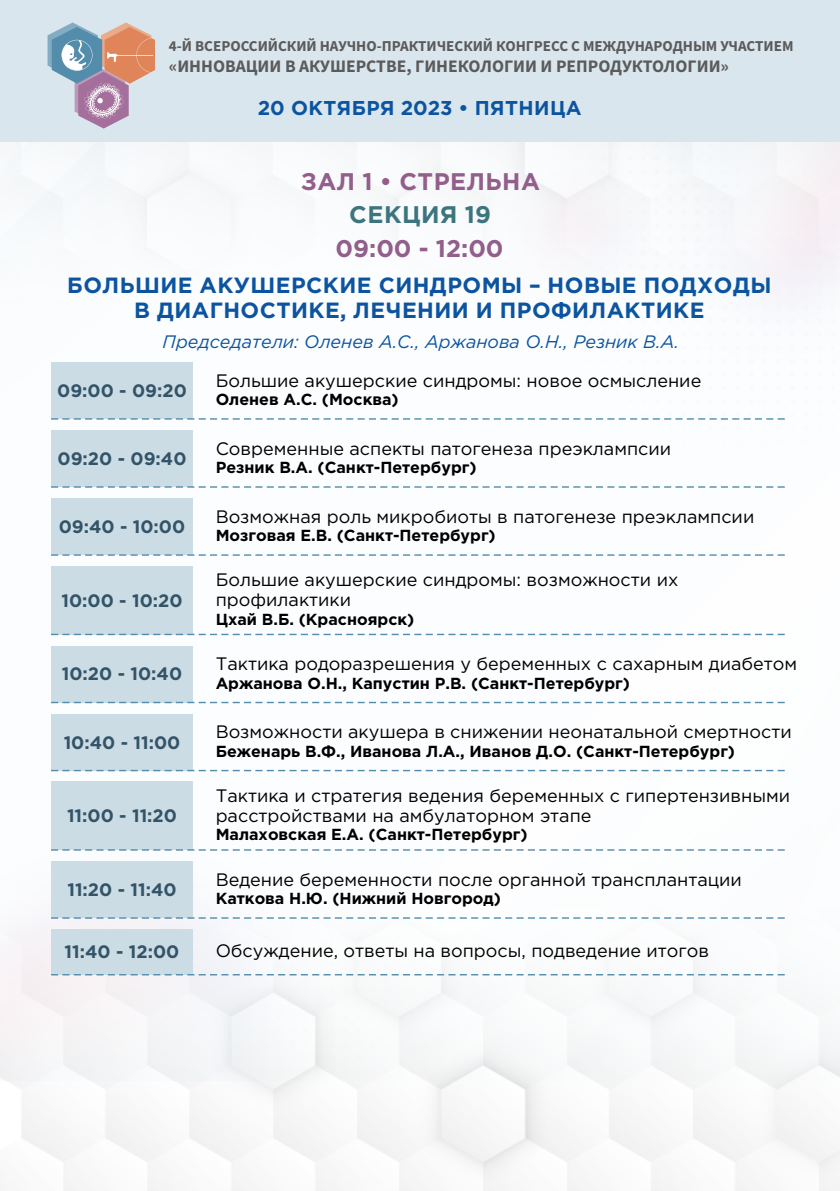
<style>
.page{position:relative;width:840px;height:1191px;background:#fff}
.page>*{position:absolute;margin:0;border:0;box-sizing:border-box;transform-origin:0 0}
.t1{font:700 24.2px "Gotham Pro";color:#925e8c}
.t2{font:700 24px "Gotham Pro";letter-spacing:.02em;color:#925e8c}
.t3{font:700 24px "Gotham Pro";letter-spacing:.02em;color:#3d757e}
.t4{font:700 22px/25px "Gotham Pro";letter-spacing:.02em;color:#0c54a0;text-align:center}
.t5{font:700 20px "Gotham Pro";letter-spacing:.02em;color:#0c54a0}
.t6{font:18px/20px "Gotham Pro";color:#000}
.t7{font:700 18px "Gotham Pro";color:#335468}
.t8{font:italic 18px "Gotham Pro";color:#0c54a0}
.t9{font:700 17.6px "Source Sans Pro";color:#5b5b5b}
.t10{font:700 16px "Gotham Pro";color:#000}
.t11{font:700 15px "Source Sans Pro";color:#5b5b5b}
</style>
<div class="page">
<img style="left:8px;top:142px;width:831px;height:630px">
<img style="left:0;top:781px;width:839px;height:410px">
<div style="left:0;top:0;width:839px;height:142px;background:#dae6ed"></div>
<div style="left:51px;top:362px;width:142px;height:57px;background:#ccdce5"></div>
<svg style="left:51px;top:418px;width:737px;height:1px"></svg>
<div style="left:51px;top:430px;width:142px;height:57px;background:#ccdce5"></div>
<svg style="left:51px;top:486px;width:737px;height:2px"></svg>
<div style="left:51px;top:498px;width:142px;height:57px;background:#ccdce5"></div>
<svg style="left:51px;top:554px;width:737px;height:2px"></svg>
<div style="left:51px;top:566px;width:142px;height:68px;background:#ccdce5"></div>
<svg style="left:51px;top:634px;width:737px;height:1px"></svg>
<div style="left:51px;top:646px;width:142px;height:56px;background:#ccdce5"></div>
<svg style="left:51px;top:702px;width:737px;height:1px"></svg>
<div style="left:51px;top:714px;width:142px;height:56px;background:#ccdce5"></div>
<svg style="left:51px;top:770px;width:737px;height:1px"></svg>
<div style="left:51px;top:929px;width:142px;height:45px;background:#ccdce5"></div>
<svg style="left:51px;top:974px;width:737px;height:1px"></svg>
<div style="left:51px;top:782px;width:142px;height:68px;background:#ccdce5"></div>
<svg style="left:51px;top:849px;width:737px;height:1px"></svg>
<div style="left:51px;top:861px;width:142px;height:57px;background:#ccdce5"></div>
<svg style="left:51px;top:917px;width:737px;height:1px"></svg>
<svg style="left:48px;top:22px;width:107px;height:107px"></svg>
<p class="t11" style="left:169px;top:40px;width:625px">4-Й ВСЕРОССИЙСКИЙ НАУЧНО-ПРАКТИЧЕСКИЙ КОНГРЕСС С МЕЖДУНАРОДНЫМ УЧАСТИЕМ</p>
<p class="t9" style="left:169px;top:58px;width:561px">«ИННОВАЦИИ В АКУШЕРСТВЕ, ГИНЕКОЛОГИИ И РЕПРОДУКТОЛОГИИ»</p>
<p class="t5" style="left:257px;top:101px;width:325px">20 ОКТЯБРЯ 2023 • ПЯТНИЦА</p>
<h2 class="t2" style="left:301px;top:173px;width:240px">ЗАЛ 1 • СТРЕЛЬНА</h2>
<h2 class="t3" style="left:349px;top:205px;width:143px">СЕКЦИЯ 19</h2>
<h1 class="t1" style="left:335px;top:239px;width:169px">09:00 - 12:00</h1>
<p class="t4" style="left:67px;top:274px;width:705px">БОЛЬШИЕ АКУШЕРСКИЕ СИНДРОМЫ – НОВЫЕ ПОДХОДЫ<br>В ДИАГНОСТИКЕ, ЛЕЧЕНИИ И ПРОФИЛАКТИКЕ</p>
<p class="t8" style="left:162px;top:335px;width:517px">Председатели: Оленев А.С., Аржанова О.Н., Резник В.А.</p>
<p class="t7" style="left:57px;top:384px;width:131px">09:00 - 09:20</p>
<p class="t7" style="left:57px;top:452px;width:130px">09:20 - 09:40</p>
<p class="t7" style="left:59px;top:520px;width:128px">09:40 - 10:00</p>
<p class="t7" style="left:61px;top:593px;width:122px">10:00 - 10:20</p>
<p class="t7" style="left:62px;top:667px;width:122px">10:20 - 10:40</p>
<p class="t7" style="left:64px;top:735px;width:118px">10:40 - 11:00</p>
<p class="t7" style="left:67px;top:809px;width:111px">11:00 - 11:20</p>
<p class="t7" style="left:67px;top:883px;width:111px">11:20 - 11:40</p>
<p class="t6" style="left:215px;top:371px;width:487px">Большие акушерские синдромы: новое осмысление</p>
<p class="t10" style="left:215px;top:393px;width:184px">Оленев А.С. (Москва)</p>
<p class="t6" style="left:215px;top:439px;width:457px">Современные аспекты патогенеза преэклампсии</p>
<p class="t10" style="left:215px;top:461px;width:262px">Резник В.А. (Санкт-Петербург)</p>
<p class="t6" style="left:215px;top:508px;width:540px">Возможная роль микробиоты в патогенезе преэклампсии</p>
<p class="t10" style="left:215px;top:529px;width:281px">Мозговая Е.В. (Санкт-Петербург)</p>
<p class="t6" style="left:215px;top:571px;width:464px">Большие акушерские синдромы: возможности их профилактики</p>
<p class="t10" style="left:215px;top:613px;width:200px">Цхай В.Б. (Красноярск)</p>
<p class="t6" style="left:215px;top:655px;width:582px">Тактика родоразрешения у беременных с сахарным диабетом</p>
<p class="t10" style="left:215px;top:677px;width:415px">Аржанова О.Н., Капустин Р.В. (Санкт-Петербург)</p>
<p class="t6" style="left:215px;top:723px;width:577px">Возможности акушера в снижении неонатальной смертности</p>
<p class="t10" style="left:215px;top:745px;width:520px">Беженарь В.Ф., Иванова Л.А., Иванов Д.О. (Санкт-Петербург)</p>
<p class="t6" style="left:215px;top:786px;width:575px">Тактика и стратегия ведения беременных с гипертензивными расстройствами на амбулаторном этапе</p>
<p class="t10" style="left:215px;top:828px;width:313px">Малаховская Е.А. (Санкт-Петербург)</p>
<p class="t6" style="left:215px;top:870px;width:527px">Ведение беременности после органной трансплантации</p>
<p class="t10" style="left:215px;top:892px;width:286px">Каткова Н.Ю. (Нижний Новгород)</p>
<p class="t7" style="left:65px;top:945px;width:116px">11:40 - 12:00</p>
<p class="t6" style="left:215px;top:941px;width:494px">Обсуждение, ответы на вопросы, подведение итогов</p>
</div>
